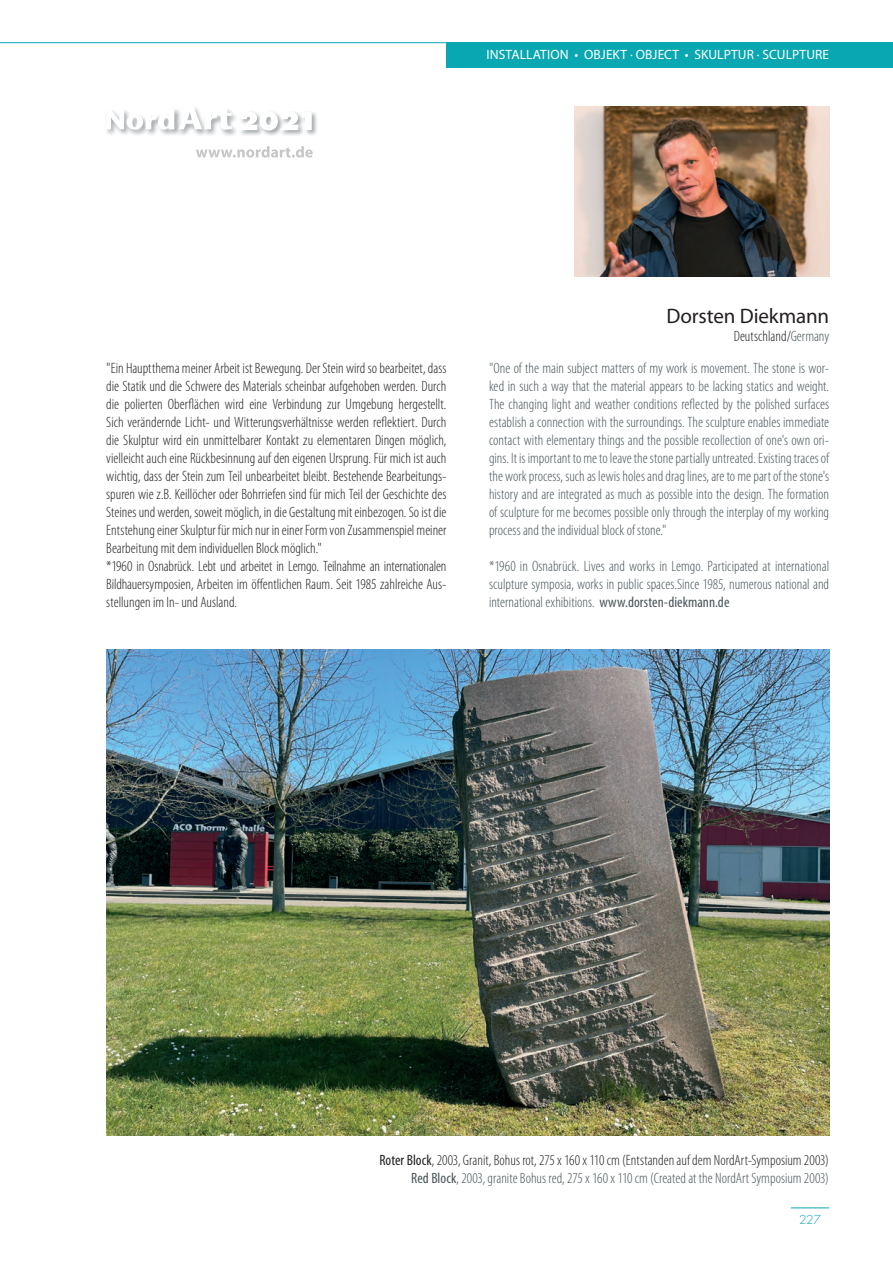
<style>
.page{position:relative;width:893px;height:1263px;background:#fff}
.page>*{position:absolute;margin:0;border:0;box-sizing:border-box;transform-origin:0 0}
.t1{font:21px "Myriad Pro";letter-spacing:-.005em;color:#231f20}
.t2{font:300 condensed 15px/18px "Myriad Pro";color:#231f20;text-align:right}
.t3{font:300 condensed 15px/18px "Myriad Pro";color:#485459;text-align:justify}
.t4{font:13.5px "Myriad Pro";letter-spacing:.005em;color:#fff}
.t5{font:300 12px "Futura Std";color:#09a7b1}
.s1{color:#485459}
.s2{font-weight:400}
.s3{font-weight:400;color:#485459}
</style>
<div class="page">
<div style="left:446px;top:43px;width:447px;height:25px;background:#09a7b1"></div>
<hr style="left:0;top:42px;width:446px;height:1px;background:#09a7b1">
<hr style="left:791px;top:1207px;width:38px;height:1px;background:#09a7b1">
<svg style="left:196px;top:146px;width:117px;height:12px"></svg>
<div style="left:105px;top:107px;width:77px;height:30px;background:#0b1a22;opacity:.75"></div>
<div style="left:177px;top:105px;width:62px;height:32px;background:#0b1a22;opacity:.75"></div>
<svg style="left:106px;top:106px;width:126px;height:24px"></svg>
<div style="left:237px;top:111px;width:81px;height:27px;background:#0b1a22;opacity:.75"></div>
<svg style="left:238px;top:111px;width:74px;height:19px"></svg>
<img style="left:106px;top:650px;width:723px;height:486px">
<img style="left:574px;top:106px;width:255px;height:170px">
<p class="t4" style="left:487px;top:46px;width:344px">INSTALLATION • OBJEKT · OBJECT • SKULPTUR · SCULPTURE</p>
<h1 class="t1" style="left:666px;top:303px;width:164px">Dorsten Diekmann</h1>
<p class="t2" style="left:734px;top:327px;width:97px">Deutschland/<span class="s1">Germany</span></p>
<p class="t2" style="left:106px;top:359px;width:342px;text-align:left">"Ein Hauptthema meiner Arbeit ist Bewegung. Der Stein wird so bearbeitet, dass die Statik und die Schwere des Materials scheinbar aufgehoben werden. Durch die polierten Oberflächen wird eine Verbindung zur Umgebung hergestellt.<br>Sich verändernde Licht- und Witterungsverhältnisse werden reflektiert. Durch die Skulptur wird ein unmittelbarer Kontakt zu elementaren Dingen möglich, vielleicht auch eine Rückbesinnung auf den eigenen Ursprung. Für mich ist auch wichtig, dass der Stein zum Teil unbearbeitet bleibt. Bestehende Bearbeitungs&shy;spuren wie z.B. Keillöcher oder Bohrriefen sind für mich Teil der Geschichte des Steines und werden, soweit möglich, in die Gestaltung mit einbezogen. So ist die Entstehung einer Skulptur für mich nur in einer Form von Zusammenspiel meiner Bearbeitung mit dem individuellen Block möglich."<br>*1960 in Osnabrück. Lebt und arbeitet in Lemgo. Teilnahme an internationalen Bildhauersymposien, Arbeiten im öffentlichen Raum. Seit 1985 zahlreiche Aus&shy;stellungen im In- und Ausland.</p>
<p class="t3" style="left:489px;top:359px;width:342px">"One of the main subject matters of my work is movement. The stone is wor&shy;ked in such a way that the material appears to be lacking statics and weight.<br>The changing light and weather conditions reflected by the polished surfaces establish a connection with the surroundings. The sculpture enables immediate contact with elementary things and the possible recollection of one's own ori&shy;gins. It is important to me to leave the stone partially untreated. Existing traces of the work process, such as lewis holes and drag lines, are to me part of the stone's history and are integrated as much as possible into the design. The formation of sculpture for me becomes possible only through the interplay of my working process and the individual block of stone."</p>
<p class="t3" style="left:489px;top:557px;width:342px">*1960 in Osnabrück. Lives and works in Lemgo. Participated at international sculpture symposia, works in public spaces.Since 1985, numerous national and international exhibitions. <span class="s2">www.dorsten-diekmann.de</span></p>
<p class="t2" style="left:379px;top:1151px;width:451px"><span class="s2">Roter Block</span>, 2003, Granit, Bohus rot, 275 x 160 x 110 cm (Entstanden auf dem NordArt-Symposium 2003)<br><span class="s3">Red Block</span><span class="s1">, 2003, granite Bohus red, 275 x 160 x 110 cm (Created at the NordArt Symposium 2003)</span></p>
<p class="t5" style="left:799px;top:1212px;width:23px">227</p>
</div>
